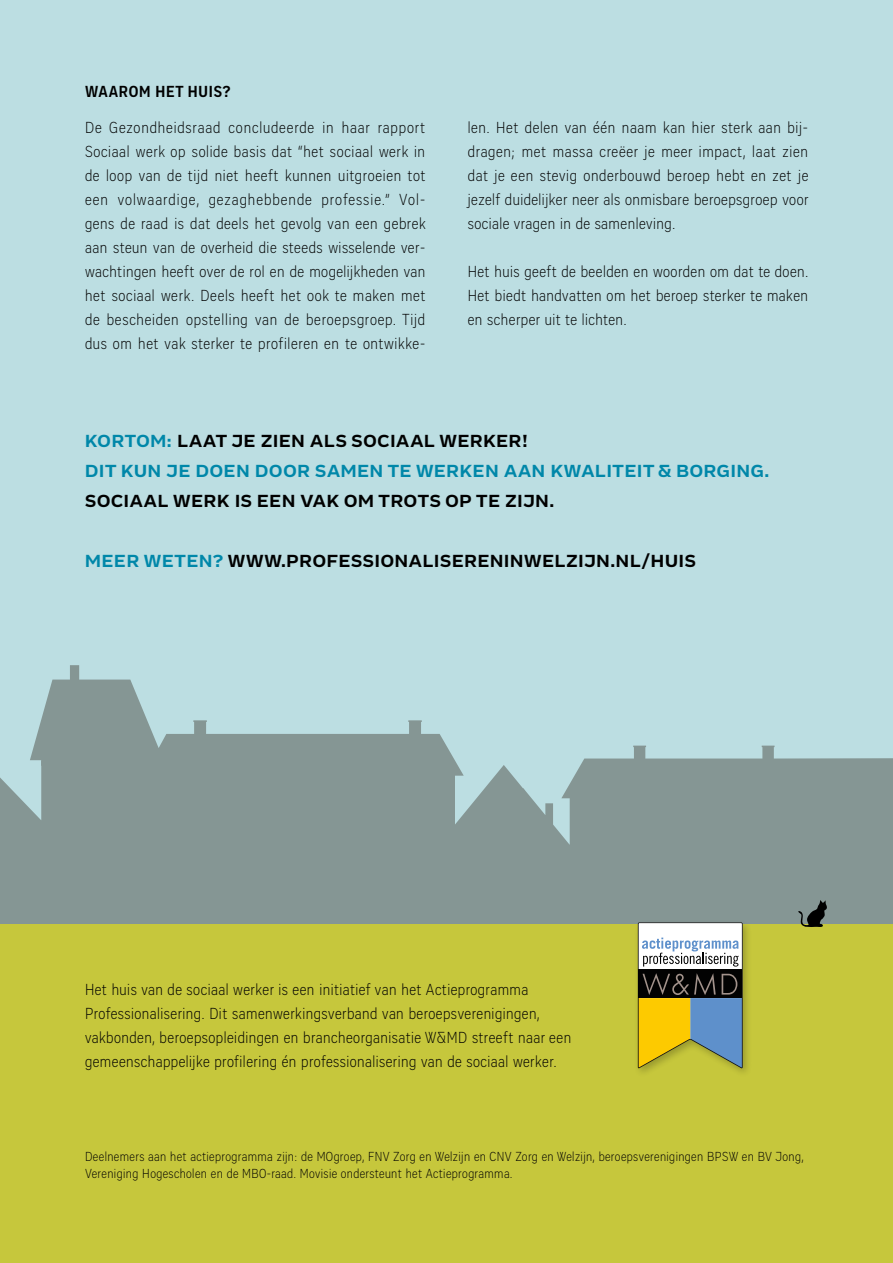
<style>
.page{position:relative;width:893px;height:1263px;background:#fff}
.page>*{position:absolute;margin:0;border:0;box-sizing:border-box;transform-origin:0 0}
.brood{font:700 18px/30px "Vito";letter-spacing:.045em;color:#0087a9}
.brood-2{font:700 18px "Vito";letter-spacing:.045em;color:#000}
.brood-3{font:300 16.5px/24px "Vito Condensed";letter-spacing:.03em;color:#000;text-align:justify}
.brood-4{font:700 16.5px "Vito Condensed";letter-spacing:.045em;color:#000}
.brood-5{font:300 13.5px/16.5px "Vito Condensed";letter-spacing:.03em;color:#000}
.s1{color:#000}
.s2{color:#0087a9}
</style>
<div class="page">
<div style="left:0;top:0;width:893px;height:1245px;background:#bcdee2"></div>
<svg style="left:0;top:665px;width:503px;height:259px;fill:#859694"></svg>
<svg style="left:503px;top:746px;width:390px;height:178px;background:#8b9e9c"></svg>
<div style="left:0;top:924px;width:893px;height:339px;background:#c6c73c"></div>
<div style="left:634px;top:919px;width:118px;height:159px;background:#000;opacity:.23"></div>
<svg style="left:638px;top:922px;width:105px;height:146px;background:#9e9f79"></svg>
<svg style="left:798px;top:900px;width:29px;height:27px"></svg>
<p class="brood-4" style="left:85px;top:82px;width:147px">WAAROM HET HUIS?</p>
<p class="brood-3" style="left:85px;top:116px;width:342px">De Gezondheidsraad concludeerde in haar rapport Sociaal werk op solide basis dat “het sociaal werk in de loop van de tijd niet heeft kunnen uitgroeien tot een volwaardige, gezaghebbende professie.” Vol&shy;gens de raad is dat deels het gevolg van een gebrek aan steun van de overheid die steeds wisselende ver&shy;wachtingen heeft over de rol en de mogelijkheden van het sociaal werk. Deels heeft het ook te maken met de bescheiden opstelling van de beroepsgroep. Tijd dus om het vak sterker te profileren en te ontwikke-</p>
<p class="brood-3" style="left:468px;top:116px;width:342px">len. Het delen van één naam kan hier sterk aan bij&shy;dragen; met massa creëer je meer impact, laat zien dat je een stevig onderbouwd beroep hebt en zet je jezelf duidelijker neer als onmisbare beroepsgroep voor sociale vragen in de samenleving.</p>
<p class="brood-3" style="left:468px;top:260px;width:342px">Het huis geeft de beelden en woorden om dat te doen.<br>Het biedt handvatten om het beroep sterker te maken en scherper uit te lichten.</p>
<p class="brood" style="left:85px;top:426px;width:686px">KORTOM: <span class="s1">LAAT JE ZIEN ALS SOCIAAL WERKER!<br></span>DIT KUN JE DOEN DOOR SAMEN TE WERKEN AAN KWALITEIT &amp; BORGING.</p>
<p class="brood-2" style="left:85px;top:490px;width:471px">SOCIAAL WERK IS EEN VAK OM TROTS OP TE ZIJN.</p>
<p class="brood-2" style="left:85px;top:550px;width:612px"><span class="s2">MEER WETEN?</span> WWW.PROFESSIONALISERENINWELZIJN.NL/HUIS</p>
<p class="brood-3" style="left:85px;top:978px;width:488px;text-align:left">Het huis van de sociaal werker is een initiatief van het Actieprogramma Professionalisering. Dit samenwerkingsverband van beroepsverenigingen, vakbonden, beroepsopleidingen en brancheorganisatie W&amp;MD streeft naar een gemeenschappelijke profilering én professionalisering van de sociaal werker.</p>
<p class="brood-5" style="left:85px;top:1149px;width:720px">Deelnemers aan het actieprogramma zijn: de MOgroep, FNV Zorg en Welzijn en CNV Zorg en Welzijn, beroepsverenigingen BPSW en BV Jong,<br>Vereniging Hogescholen en de MBO-raad. Movisie ondersteunt het Actieprogramma.</p>
</div>
